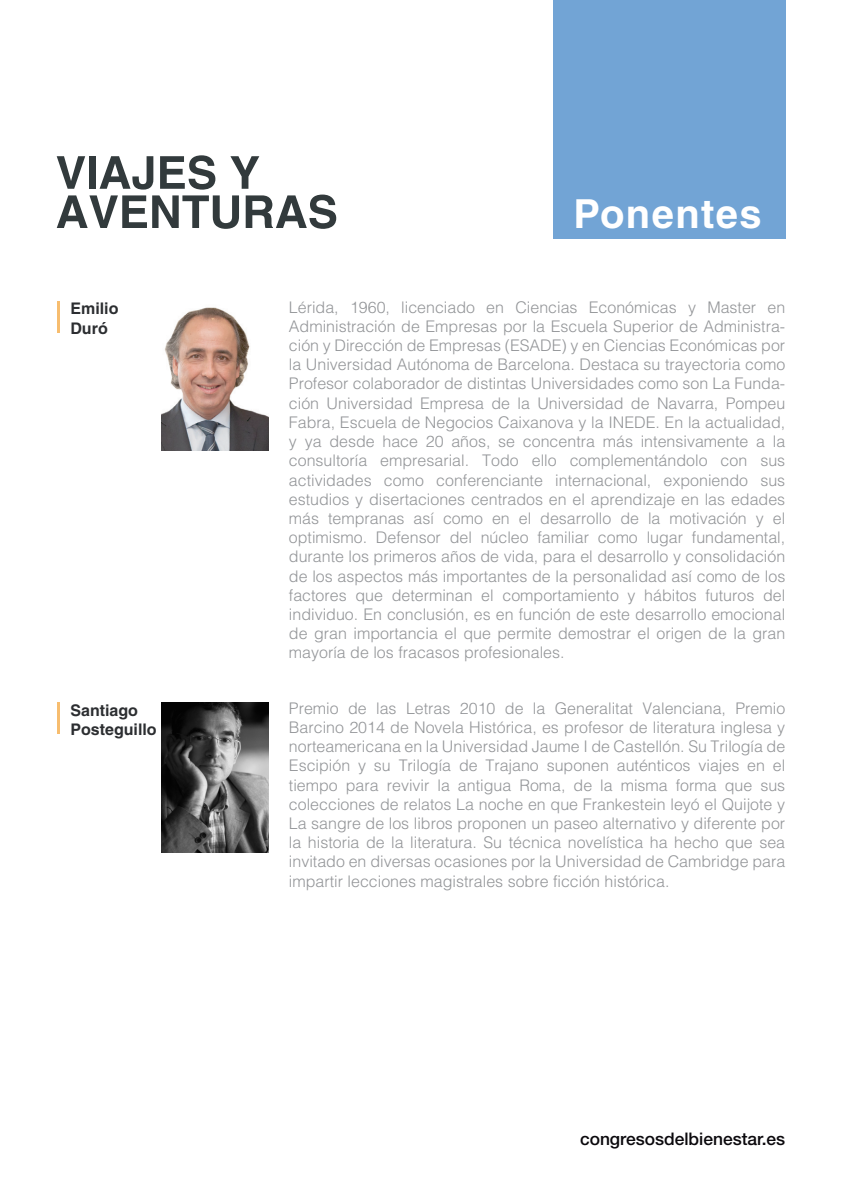
<style>
.page{position:relative;width:842px;height:1191px;background:#fff}
.page>*{position:absolute;margin:0;border:0;box-sizing:border-box;transform-origin:0 0}
.t1{font:700 40px "Helvetica";letter-spacing:.035em;color:#fff}
.t2{font:500 17.4px "Helvetica Neue";color:#0b090d}
.t3{font:300 16px/19.2px "Helvetica LT Std";color:#939598;text-align:justify}
.t4{font:700 16px/19.2px "Helvetica LT Std";color:#2c2e31}
</style>
<div class="page">
<div style="left:553px;top:0;width:232px;height:238px;background:#72a4d5"></div>
<svg style="left:57px;top:155px;width:279px;height:74px"></svg>
<img style="left:162px;top:307px;width:106px;height:144px">
<hr style="left:57px;top:301px;width:2px;height:31px;background:#f7bd6f">
<img style="left:162px;top:702px;width:106px;height:150px">
<hr style="left:57px;top:702px;width:2px;height:31px;background:#f7bd6f">
<h1 class="t1" style="left:573px;top:190px;width:190px">Ponentes</h1>
<p class="t4" style="left:70px;top:299px;width:50px">Emilio<br>Duró</p>
<p class="t3" style="left:289px;top:297px;width:498px">Lérida, 1960, licenciado en Ciencias Económicas y Master en Administración de Empresas por la Escuela Superior de Administra&shy;ción y Dirección de Empresas (ESADE) y en Ciencias Económicas por la Universidad Autónoma de Barcelona. Destaca su trayectoria como Profesor colaborador de distintas Universidades como son La Funda&shy;ción Universidad Empresa de la Universidad de Navarra, Pompeu Fabra, Escuela de Negocios Caixanova y la INEDE. En la actualidad, y ya desde hace 20 años, se concentra más intensivamente a la consultoría empresarial. Todo ello complementándolo con sus actividades como conferenciante internacional, exponiendo sus estudios y disertaciones centrados en el aprendizaje en las edades más tempranas así como en el desarrollo de la motivación y el optimismo. Defensor del núcleo familiar como lugar fundamental, durante los primeros años de vida, para el desarrollo y consolidación de los aspectos más importantes de la personalidad así como de los factores que determinan el comportamiento y hábitos futuros del individuo. En conclusión, es en función de este desarrollo emocional de gran importancia el que permite demostrar el origen de la gran mayoría de los fracasos profesionales.</p>
<p class="t4" style="left:70px;top:700px;width:88px">Santiago<br>Posteguillo</p>
<p class="t3" style="left:289px;top:698px;width:498px">Premio de las Letras 2010 de la Generalitat Valenciana, Premio Barcino 2014 de Novela Histórica, es profesor de literatura inglesa y norteamericana en la Universidad Jaume I de Castellón. Su Trilogía de Escipión y su Trilogía de Trajano suponen auténticos viajes en el tiempo para revivir la antigua Roma, de la misma forma que sus colecciones de relatos La noche en que Frankestein leyó el Quijote y La sangre de los libros proponen un paseo alternativo y diferente por la historia de la literatura. Su técnica novelística ha hecho que sea invitado en diversas ocasiones por la Universidad de Cambridge para impartir lecciones magistrales sobre ficción histórica.</p>
<p class="t2" style="left:580px;top:1128px;width:207px">congresosdelbienestar.es</p>
</div>
